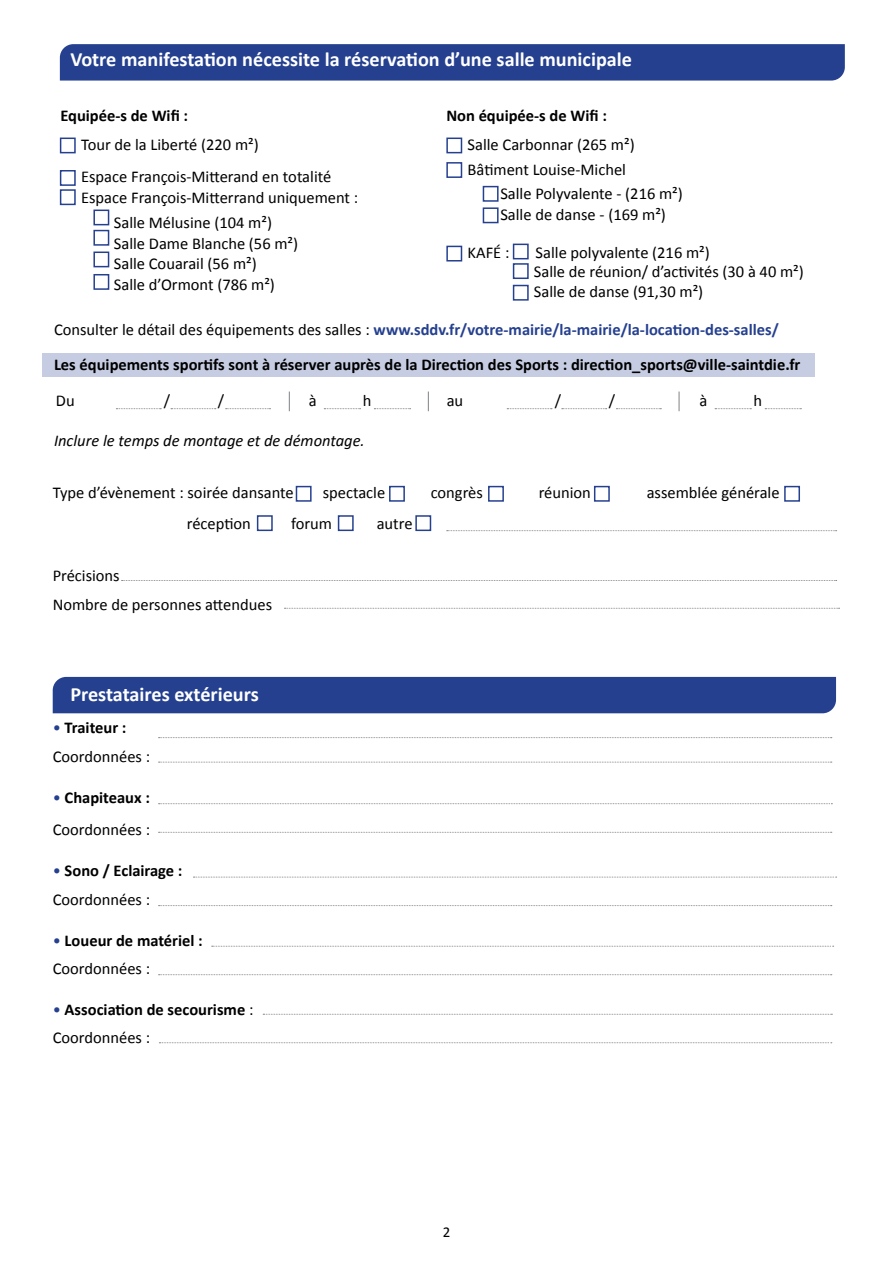
<style>
.page{position:relative;width:893px;height:1263px;background:#fff}
.page>*{position:absolute;margin:0;border:0;box-sizing:border-box;transform-origin:0 0}
.t1{font:700 20.25px "Calibri";color:#fff}
.t2{font:16.5px/28.3px "Calibri";color:#000}
.t3{font:700 16.5px/28.3px "Calibri";color:#000}
.t4{font:700 16.5px "Calibri";color:#25408f}
.t5{font:italic 16.5px "Calibri";color:#000}
.t6{font:15px "Calibri";color:#000}
.s1{font-weight:400;color:#000}
.s2{color:#25408f}
.s3{font-weight:700}
.s4{font-weight:400;color:#25408f}
.s5{font-weight:400}
</style>
<div class="page">
<div style="left:43px;top:353px;width:772px;height:24px;background:#c6cde2"></div>
<svg style="left:122px;top:580px;width:715px;height:1px"></svg>
<svg style="left:284px;top:608px;width:556px;height:1px"></svg>
<svg style="left:447px;top:530px;width:390px;height:1px"></svg>
<div style="left:296px;top:486px;width:16px;height:16px;border:2px solid #25408f"></div>
<div style="left:389px;top:486px;width:16px;height:16px;border:2px solid #25408f"></div>
<div style="left:488px;top:486px;width:16px;height:16px;border:2px solid #25408f"></div>
<div style="left:594px;top:486px;width:16px;height:16px;border:2px solid #25408f"></div>
<div style="left:257px;top:515px;width:16px;height:16px;border:2px solid #25408f"></div>
<div style="left:338px;top:515px;width:16px;height:16px;border:2px solid #25408f"></div>
<div style="left:415px;top:515px;width:16px;height:16px;border:2px solid #25408f"></div>
<div style="left:784px;top:486px;width:16px;height:16px;border:2px solid #25408f"></div>
<div style="left:60px;top:44px;width:785px;height:37px;background:#25408f"></div>
<svg style="left:428px;top:391px;width:1px;height:20px"></svg>
<svg style="left:679px;top:391px;width:1px;height:20px"></svg>
<svg style="left:289px;top:391px;width:1px;height:20px"></svg>
<div style="left:60px;top:138px;width:16px;height:15px;border:2px solid #25408f"></div>
<div style="left:446px;top:138px;width:16px;height:15px;border:2px solid #25408f"></div>
<div style="left:446px;top:162px;width:16px;height:16px;border:2px solid #25408f"></div>
<div style="left:446px;top:246px;width:16px;height:15px;border:2px solid #25408f"></div>
<div style="left:483px;top:186px;width:16px;height:16px;border:2px solid #25408f"></div>
<div style="left:513px;top:263px;width:16px;height:16px;border:2px solid #25408f"></div>
<div style="left:513px;top:244px;width:16px;height:15px;border:2px solid #25408f"></div>
<div style="left:483px;top:207px;width:16px;height:16px;border:2px solid #25408f"></div>
<div style="left:513px;top:285px;width:16px;height:16px;border:2px solid #25408f"></div>
<div style="left:60px;top:170px;width:16px;height:16px;border:2px solid #25408f"></div>
<div style="left:60px;top:189px;width:16px;height:16px;border:2px solid #25408f"></div>
<div style="left:93px;top:210px;width:16px;height:15px;border:2px solid #25408f"></div>
<div style="left:93px;top:230px;width:16px;height:16px;border:2px solid #25408f"></div>
<div style="left:93px;top:251px;width:16px;height:16px;border:2px solid #25408f"></div>
<div style="left:93px;top:274px;width:16px;height:16px;border:2px solid #25408f"></div>
<svg style="left:324px;top:408px;width:37px;height:1px"></svg>
<svg style="left:374px;top:408px;width:37px;height:1px"></svg>
<svg style="left:715px;top:408px;width:36px;height:1px"></svg>
<svg style="left:765px;top:408px;width:36px;height:1px"></svg>
<svg style="left:116px;top:408px;width:45px;height:1px"></svg>
<svg style="left:171px;top:408px;width:45px;height:1px"></svg>
<svg style="left:226px;top:408px;width:45px;height:1px"></svg>
<svg style="left:507px;top:408px;width:45px;height:1px"></svg>
<svg style="left:562px;top:408px;width:45px;height:1px"></svg>
<svg style="left:616px;top:408px;width:45px;height:1px"></svg>
<div style="left:53px;top:677px;width:783px;height:36px;background:#25408f"></div>
<svg style="left:159px;top:803px;width:673px;height:1px"></svg>
<svg style="left:193px;top:877px;width:644px;height:1px"></svg>
<svg style="left:212px;top:946px;width:622px;height:1px"></svg>
<svg style="left:263px;top:1014px;width:569px;height:1px"></svg>
<svg style="left:159px;top:737px;width:673px;height:1px"></svg>
<svg style="left:159px;top:762px;width:673px;height:1px"></svg>
<svg style="left:159px;top:832px;width:673px;height:1px"></svg>
<svg style="left:159px;top:905px;width:673px;height:1px"></svg>
<svg style="left:159px;top:974px;width:673px;height:1px"></svg>
<svg style="left:159px;top:1042px;width:673px;height:1px"></svg>
<p class="t1" style="left:70px;top:47px;width:563px">Votre manifestation nécessite la réservation d’une salle municipale</p>
<p class="t3" style="left:60px;top:101px;width:129px">Equipée-s de Wifi :</p>
<p class="t3" style="left:446px;top:101px;width:162px">Non équipée-s de Wifi :</p>
<p class="t2" style="left:81px;top:128px;width:252px;line-height:32.5px">Tour de la Liberté (220 m²)<br>Espace François-Mitterand en totalité</p>
<p class="t2" style="left:114px;top:185px;width:246px;line-height:25px;text-indent:-33px">Espace François-Mitterrand uniquement :<br>Salle Mélusine (104 m²)</p>
<p class="t2" style="left:114px;top:233px;width:186px;line-height:20.7px">Salle Dame Blanche (56 m²)<br>Salle Couarail (56 m²)<br>Salle d’Ormont (786 m²)</p>
<p class="t2" style="left:468px;top:130px;width:169px">Salle Carbonnar (265 m²)</p>
<p class="t2" style="left:468px;top:156px;width:160px">Bâtiment Louise-Michel</p>
<p class="t2" style="left:500px;top:180px;width:184px">Salle Polyvalente - (216 m²)</p>
<p class="t2" style="left:500px;top:201px;width:167px">Salle de danse - (169 m²)</p>
<p class="t2" style="left:468px;top:238px;width:43px">KAFÉ :</p>
<p class="t2" style="left:534px;top:242px;width:271px;line-height:19.8px">Salle polyvalente (216 m²)<br>Salle de réunion/ d’activités (30 à 40 m²)<br>Salle de danse (91,30 m²)</p>
<p class="t4" style="left:54px;top:318px;width:726px"><span class="s1">Consulter le détail des équipements des salles :</span> www.sddv.fr/votre-mairie/la-mairie/la-location-des-salles/</p>
<p class="t3" style="left:54px;top:350px;width:748px">Les équipements sportifs sont à réserver auprès de la Direction des Sports : direction_sports@ville-saintdie.fr</p>
<p class="t2" style="left:56px;top:386px;width:20px">Du</p>
<p class="t2" style="left:164px;top:386px;width:8px">/</p>
<p class="t2" style="left:218px;top:386px;width:8px">/</p>
<p class="t2" style="left:309px;top:386px;width:9px">à</p>
<p class="t2" style="left:363px;top:386px;width:10px">h</p>
<p class="t2" style="left:447px;top:386px;width:18px">au</p>
<p class="t2" style="left:555px;top:386px;width:8px">/</p>
<p class="t2" style="left:609px;top:386px;width:8px">/</p>
<p class="t2" style="left:699px;top:386px;width:9px">à</p>
<p class="t2" style="left:753px;top:386px;width:10px">h</p>
<p class="t5" style="left:54px;top:429px;width:312px">Inclure le temps de montage et de démontage.</p>
<p class="t2" style="left:53px;top:479px;width:243px">Type d’évènement : soirée dansante</p>
<p class="t2" style="left:323px;top:479px;width:64px">spectacle</p>
<p class="t2" style="left:431px;top:479px;width:54px">congrès</p>
<p class="t2" style="left:539px;top:479px;width:54px">réunion</p>
<p class="t2" style="left:647px;top:479px;width:134px">assemblée générale</p>
<p class="t2" style="left:187px;top:509px;width:66px">réception</p>
<p class="t2" style="left:291px;top:509px;width:42px">forum</p>
<p class="t2" style="left:377px;top:509px;width:37px">autre</p>
<p class="t2" style="left:53px;top:562px;width:221px">Précisions<br>Nombre de personnes attendues</p>
<p class="t1" style="left:70px;top:682px;width:190px">Prestataires extérieurs</p>
<p class="t2" style="left:53px;top:714px;width:99px"><span class="s2">•</span> <span class="s3">Traiteur :<br></span>Coordonnées :</p>
<p class="t2" style="left:53px;top:781px;width:99px;line-height:32.5px"><span class="s2">•</span> <span class="s3">Chapiteaux :<br></span>Coordonnées :</p>
<p class="t3" style="left:53px;top:857px;width:131px"><span class="s4">•</span> Sono / Eclairage :<br><span class="s5">Coordonnées :</span></p>
<p class="t3" style="left:53px;top:926px;width:152px"><span class="s4">•</span> Loueur de matériel :<br><span class="s5">Coordonnées :</span></p>
<p class="t3" style="left:53px;top:995px;width:202px"><span class="s4">•</span> Association de secourisme <span class="s5">:<br>Coordonnées :</span></p>
<p class="t6" style="left:443px;top:1223px;width:9px">2</p>
</div>
